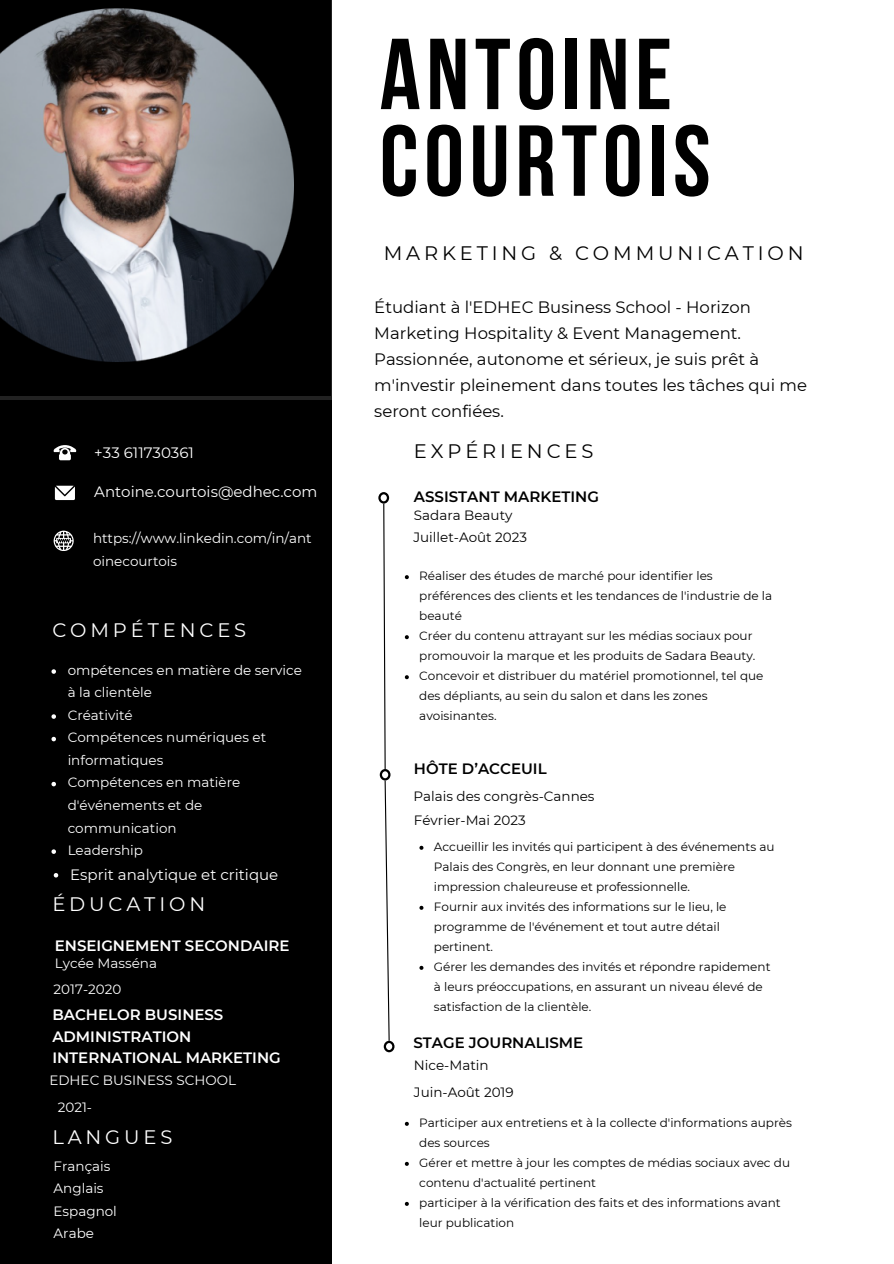
<style>
.page{position:relative;width:894px;height:1264px;background:#fff}
.page>*{position:absolute;margin:0;border:0;box-sizing:border-box;transform-origin:0 0}
.t1{font:700 100.5px "Bebas Neue";letter-spacing:.055em;color:#000}
.t2{font:19.5px "Montserrat";letter-spacing:.2em;color:#000}
.t3{font:19.5px "Montserrat";letter-spacing:.2em;color:#fff}
.t4{font:16.5px/25.8px "Montserrat";color:#000}
.t5{font:600 15px/21.3px "Montserrat";color:#fff}
.t6{font:15px "Montserrat";color:#fff}
.t7{font:600 15px "Montserrat";color:#000}
.t8{font:13.5px/22.5px "Montserrat";color:#fff}
.t9{font:13.5px "Montserrat";color:#000}
.t10{font:12px/20px "Montserrat";color:#000}
</style>
<div class="page">
<div style="left:0;top:363px;width:331px;height:900px;background:#000"></div>
<svg style="left:55px;top:485px;width:20px;height:15px"></svg>
<svg style="left:54px;top:445px;width:22px;height:15px"></svg>
<svg style="left:54px;top:530px;width:20px;height:21px"></svg>
<svg style="left:378px;top:492px;width:16px;height:560px"></svg>
<img style="left:0;top:0;width:331px;height:363px">
<svg style="left:51px;top:669px;width:5px;height:4px"></svg>
<svg style="left:51px;top:714px;width:5px;height:4px"></svg>
<svg style="left:51px;top:736px;width:5px;height:5px"></svg>
<svg style="left:51px;top:781px;width:5px;height:5px"></svg>
<svg style="left:51px;top:849px;width:5px;height:4px"></svg>
<svg style="left:54px;top:873px;width:4px;height:4px"></svg>
<svg style="left:405px;top:575px;width:4px;height:4px"></svg>
<svg style="left:405px;top:635px;width:4px;height:4px"></svg>
<svg style="left:405px;top:675px;width:4px;height:4px"></svg>
<svg style="left:419px;top:845px;width:4px;height:4px"></svg>
<svg style="left:419px;top:905px;width:4px;height:4px"></svg>
<svg style="left:419px;top:965px;width:4px;height:4px"></svg>
<svg style="left:405px;top:1121px;width:4px;height:4px"></svg>
<svg style="left:405px;top:1161px;width:4px;height:4px"></svg>
<svg style="left:405px;top:1201px;width:4px;height:4px"></svg>
<p class="t6" style="left:94px;top:443px;width:101px">+33 611730361</p>
<p class="t6" style="left:94px;top:482px;width:224px">Antoine.courtois@edhec.com</p>
<p class="t8" style="left:93px;top:527px;width:220px">https://www.linkedin.com/in/ant oinecourtois</p>
<p class="t3" style="left:52px;top:618px;width:195px">COMPÉTENCES</p>
<p class="t8" style="left:68px;top:659px;width:235px">ompétences en matière de service à la clientèle</p>
<p class="t8" style="left:68px;top:704px;width:66px">Créativité</p>
<p class="t8" style="left:68px;top:726px;width:200px">Compétences numériques et informatiques</p>
<p class="t8" style="left:68px;top:771px;width:174px">Compétences en matière d'événements et de communication</p>
<p class="t8" style="left:68px;top:839px;width:77px">Leadership</p>
<p class="t6" style="left:70px;top:865px;width:209px">Esprit analytique et critique</p>
<p class="t3" style="left:52px;top:892px;width:154px">ÉDUCATION</p>
<p class="t5" style="left:55px;top:934px;width:236px">ENSEIGNEMENT SECONDAIRE</p>
<p class="t8" style="left:55px;top:951px;width:104px">Lycée Masséna</p>
<p class="t8" style="left:54px;top:977px;width:69px">2017-2020</p>
<p class="t5" style="left:52px;top:1004px;width:230px">BACHELOR BUSINESS<br>ADMINISTRATION<br>INTERNATIONAL MARKETING</p>
<p class="t8" style="left:49px;top:1069px;width:188px">EDHEC BUSINESS SCHOOL</p>
<p class="t8" style="left:58px;top:1096px;width:36px">2021-</p>
<p class="t3" style="left:52px;top:1124px;width:122px">LANGUES</p>
<p class="t8" style="left:54px;top:1154px;width:58px">Français</p>
<p class="t8" style="left:54px;top:1177px;width:51px">Anglais</p>
<p class="t8" style="left:54px;top:1199px;width:65px">Espagnol</p>
<p class="t8" style="left:54px;top:1222px;width:42px">Arabe</p>
<p class="t1" style="left:379px;top:34px;width:294px">ANTOINE</p>
<p class="t1" style="left:379px;top:120px;width:332px">COURTOIS</p>
<p class="t2" style="left:383px;top:241px;width:421px">MARKETING &amp; COMMUNICATION</p>
<p class="t4" style="left:374px;top:294px;width:378px">Étudiant à l'EDHEC Business School - Horizon<br>Marketing Hospitality &amp; Event Management.</p>
<p class="t4" style="left:374px;top:346px;width:434px">Passionnée, autonome et sérieux, je suis prêt à m'investir pleinement dans toutes les tâches qui me seront confiées.</p>
<p class="t2" style="left:414px;top:439px;width:181px">EXPÉRIENCES</p>
<p class="t7" style="left:414px;top:488px;width:186px">ASSISTANT MARKETING</p>
<p class="t9" style="left:414px;top:506px;width:100px">Sadara Beauty</p>
<p class="t9" style="left:413px;top:529px;width:115px">Juillet-Août 2023</p>
<p class="t10" style="left:419px;top:566px;width:354px">Réaliser des études de marché pour identifier les préférences des clients et les tendances de l'industrie de la beauté</p>
<p class="t10" style="left:419px;top:626px;width:337px">Créer du contenu attrayant sur les médias sociaux pour promouvoir la marque et les produits de Sadara Beauty.</p>
<p class="t10" style="left:419px;top:666px;width:345px">Concevoir et distribuer du matériel promotionnel, tel que des dépliants, au sein du salon et dans les zones avoisinantes.</p>
<p class="t7" style="left:414px;top:759px;width:134px">HÔTE D’ACCEUIL</p>
<p class="t9" style="left:413px;top:788px;width:182px">Palais des congrès-Cannes</p>
<p class="t9" style="left:414px;top:812px;width:113px">Février-Mai 2023</p>
<p class="t10" style="left:434px;top:836px;width:342px">Accueillir les invités qui participent à des événements au<br>Palais des Congrès, en leur donnant une première impression chaleureuse et professionnelle.</p>
<p class="t10" style="left:434px;top:896px;width:294px">Fournir aux invités des informations sur le lieu, le programme de l'événement et tout autre détail pertinent.</p>
<p class="t10" style="left:434px;top:956px;width:338px">Gérer les demandes des invités et répondre rapidement à leurs préoccupations, en assurant un niveau élevé de satisfaction de la clientèle.</p>
<p class="t7" style="left:413px;top:1033px;width:171px">STAGE JOURNALISME</p>
<p class="t9" style="left:414px;top:1057px;width:76px">Nice-Matin</p>
<p class="t9" style="left:414px;top:1083px;width:101px">Juin-Août 2019</p>
<p class="t10" style="left:419px;top:1112px;width:374px">Participer aux entretiens et à la collecte d'informations auprès des sources</p>
<p class="t10" style="left:419px;top:1152px;width:372px">Gérer et mettre à jour les comptes de médias sociaux avec du contenu d'actualité pertinent</p>
<p class="t10" style="left:419px;top:1192px;width:363px">participer à la vérification des faits et des informations avant leur publication</p>
</div>
